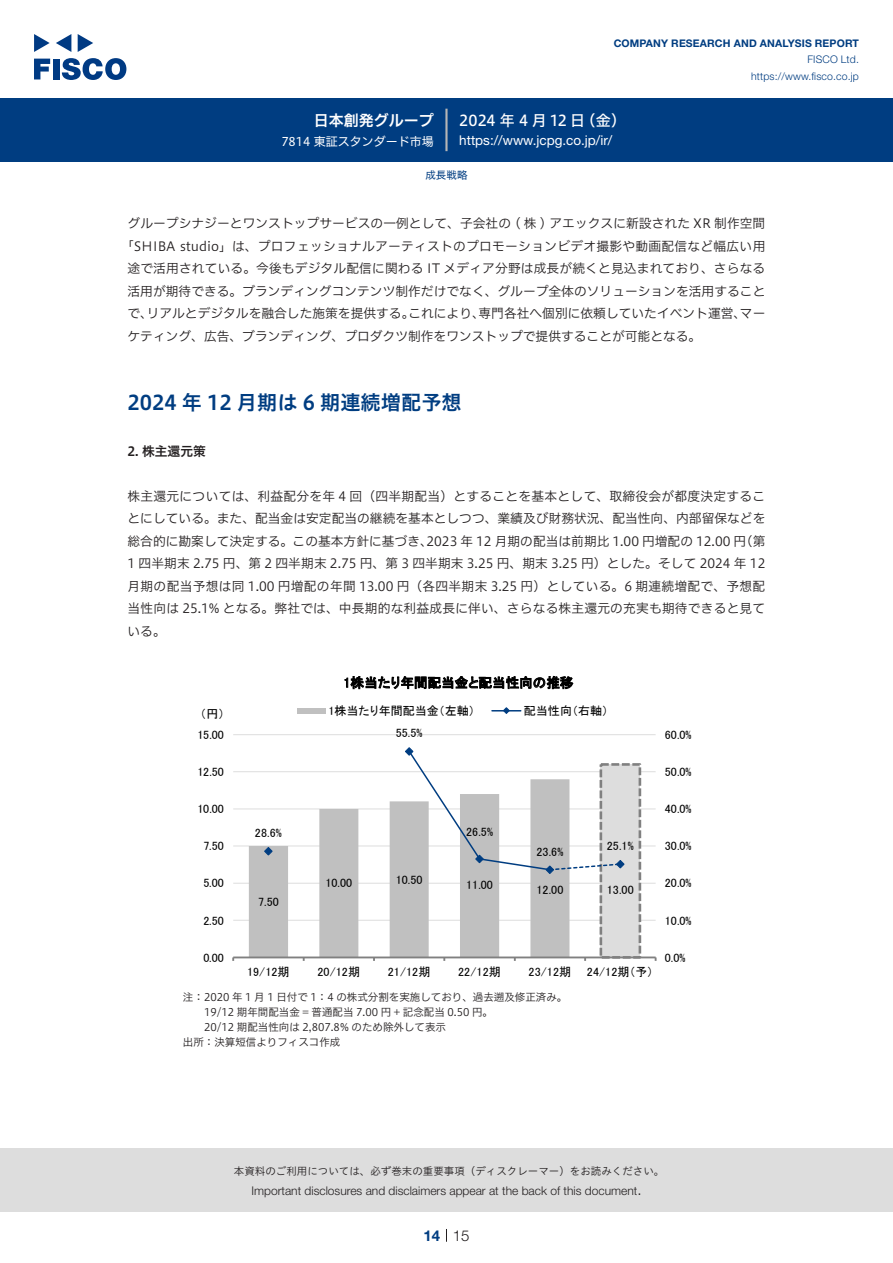
<style>
.page{position:relative;width:893px;height:1263px;background:#fff}
.page>*{position:absolute;margin:0;border:0;box-sizing:border-box;transform-origin:0 0}
.中タイトル{font:20.25px "Hiragino UD Sans Std W6";color:#003d81}
.t1{font:15px "Hiragino UD Sans F Std N W5";color:#fff}
.t2{font:15px "Hiragino UD Sans F Std N W6";color:#fff}
.t3{font:300 15px "Helvetica Neue LT Std";color:#231f20}
.t4{font:700 15px "Helvetica Neue LT Std";color:#003d81}
.t5{font:13.5px "Helvetica Neue LT Std";color:#fff}
.t6{font:13.5px "MS P Gothic";color:#000}
.本文{font:12.75px/22.5px "Hiragino UD Sans F Std N W3";letter-spacing:.005em;color:#231f20;text-align:right}
.小タイトル{font:12.75px "Hiragino UD Sans F Std N W6";color:#231f20}
.t7{font:12px "MS P Gothic";letter-spacing:.005em;color:#000}
.t8{font:300 12px "Helvetica Neue LT Std";color:#231f20}
.t9{font:12px "Hiragino UD Sans F Std N W4";color:#fff}
.表組み基本スタイル{font:10.5px/15px "Hiragino UD Sans F Std N W3";color:#231f20}
.t10{font:10.5px "Hiragino UD Sans Std W3";color:#231f20}
.t11{font:700 10.5px "Helvetica Neue LT Std";letter-spacing:.015em;color:#003d81}
.t12{font:300 10.5px/16.5px "Helvetica Neue LT Std";letter-spacing:.015em;color:#003d81;text-align:right}
.ヘッダー{font:10.5px "Hiragino UD Sans F Std N W4";color:#003d81}
</style>
<div class="page">
<div style="left:0;top:1148px;width:893px;height:64px;background:#ddd"></div>
<svg style="left:34px;top:59px;width:16px;height:20px"></svg>
<div style="left:53px;top:59px;width:6px;height:20px;background:#003a83"></div>
<svg style="left:62px;top:58px;width:64px;height:22px"></svg>
<svg style="left:34px;top:34px;width:16px;height:18px"></svg>
<svg style="left:78px;top:34px;width:15px;height:18px"></svg>
<svg style="left:56px;top:34px;width:15px;height:18px"></svg>
<div style="left:0;top:98px;width:893px;height:64px;background:#003d81"></div>
<hr style="left:445px;top:109px;width:3px;height:42px;background:#b5b5b6">
<svg style="left:446px;top:1229px;width:1px;height:13px"></svg>
<hr style="left:233px;top:920px;width:423px;height:1px;background:#ddd">
<hr style="left:233px;top:883px;width:423px;height:1px;background:#ddd">
<hr style="left:233px;top:846px;width:423px;height:1px;background:#ddd">
<hr style="left:233px;top:808px;width:423px;height:1px;background:#ddd">
<hr style="left:233px;top:771px;width:423px;height:1px;background:#ddd">
<hr style="left:233px;top:734px;width:423px;height:1px;background:#ddd">
<div style="left:601px;top:764px;width:39px;height:193px;background:#ddd"></div>
<div style="left:600px;top:763px;width:41px;height:196px;border:3px dashed #808080"></div>
<svg style="left:249px;top:801px;width:320px;height:155px;fill:#c0c0c0"></svg>
<hr style="left:233px;top:956px;width:423px;height:2px;background:#808080">
<svg style="left:264px;top:846px;width:9px;height:10px"></svg>
<svg style="left:404px;top:747px;width:221px;height:127px"></svg>
<div style="left:297px;top:708px;width:28px;height:5px;background:#c0c0c0"></div>
<svg style="left:492px;top:707px;width:29px;height:7px"></svg>
<p class="t2" style="left:314px;top:109px;width:122px">日本創発グループ</p>
<p class="t9" style="left:281px;top:132px;width:154px">7814 東証スタンダード市場</p>
<p class="t11" style="left:614px;top:37px;width:247px">COMPANY RESEARCH AND ANALYSIS REPORT</p>
<p class="t12" style="left:751px;top:51px;width:109px">FISCO Ltd. https://www.fisco.co j p.</p>
<p class="t1" style="left:580px;top:109px;width:47px">（金(</p>
<p class="t1" style="left:459px;top:109px;width:128px">2024 年 4 月 12 日</p>
<p class="t5" style="left:459px;top:132px;width:155px">https://www.jcpg. c o j p. /i r/</p>
<p class="ヘッダー" style="left:425px;top:167px;width:43px">成長戦略</p>
<p class="本文" style="left:121px;top:211px;width:646px">グループシナジーとワンストップサービスの一例として、子会社の ( 株 ) アエックスに新設された XR 制作空間「SHIBA studio」は、プロフェッショナルアーティストのプロモーションビデオ撮影や動画配信など幅広い用途で活用されている。今後もデジタル配信に関わる IT メディア分野は成長が続くと見込まれており、さらなる活用が期待できる。ブランディングコンテンツ制作だけでなく、グループ全体のソリューションを活用することマー</p>
<p class="本文" style="left:147px;top:301px;width:269px">リアルとデジタルを融合した施策を提供する。</p>
<p class="本文" style="left:478px;top:301px;width:269px">専門各社へ個別に依頼していたイベント運営、</p>
<p class="本文" style="left:408px;top:301px;width:78px">これにより、</p>
<p class="本文" style="left:128px;top:301px;width:575px;text-align:left">で、<br>ケティング、広告、ブランディング、プロダクツ制作をワンストップで提供することが可能となる。</p>
<p class="中タイトル" style="left:128px;top:386px;width:336px">2024 年 12 月期は 6 期連続増配予想</p>
<p class="小タイトル" style="left:128px;top:441px;width:80px">2. 株主還元策</p>
<p class="本文" style="left:128px;top:484px;width:639px">株主還元については、利益配分を年 4 回（四半期配当）とすることを基本として、取締役会が都度決定することにしている。また、配当金は安定配当の継続を基本としつつ、業績及び財務状況、配当性向、内部留保などを<br>2023 年 12 月期の配当は前期比 1.00 円増配の 12.00 （円第</p>
<p class="本文" style="left:128px;top:529px;width:639px;text-align:left">総合的に勘案して決定する。この基本方針に基づき、<br>1 四半期末 2.75 円、第 2 四半期末 2.75 円、第 3 四半期末 3.25 円、期末 3.25 円）とした。そして 2024 年 12月期の配当予想は同 1.00 円増配の年間 13.00 円（各四半期末 3.25 円）としている。6 期連続増配で、予想配当性向は 25.1% となる。弊社では、中長期的な利益成長に伴い、さらなる株主還元の充実も期待できると見ている。</p>
<p class="t7" style="left:200px;top:707px;width:26px">円（ (</p>
<p class="t7" style="left:197px;top:729px;width:28px">15.00</p>
<p class="t7" style="left:197px;top:766px;width:28px">12.50</p>
<p class="t7" style="left:197px;top:803px;width:28px">10.00</p>
<p class="t7" style="left:203px;top:840px;width:22px">7.50</p>
<p class="t7" style="left:203px;top:877px;width:22px">5.00</p>
<p class="t7" style="left:203px;top:914px;width:22px">2.50</p>
<p class="t7" style="left:203px;top:951px;width:22px">0.00</p>
<p class="t7" style="left:255px;top:827px;width:28px">28.6%</p>
<p class="t7" style="left:258px;top:896px;width:22px">7.50</p>
<p class="t7" style="left:247px;top:966px;width:44px">19/12期</p>
<p class="t6" style="left:344px;top:676px;width:231px">1株当たり年間配当金と配当性向の推移</p>
<p class="t7" style="left:524px;top:705px;width:86px">配当性向（右軸(</p>
<p class="t7" style="left:328px;top:705px;width:148px">1株当たり年間配当金（左軸）</p>
<p class="t7" style="left:396px;top:727px;width:28px">55.5%</p>
<p class="t7" style="left:325px;top:877px;width:28px">10.00</p>
<p class="t7" style="left:396px;top:873px;width:28px">10.50</p>
<p class="t7" style="left:317px;top:966px;width:44px">20/12期</p>
<p class="t7" style="left:388px;top:966px;width:44px">21/12期</p>
<p class="t7" style="left:466px;top:825px;width:28px">26.5%</p>
<p class="t7" style="left:466px;top:878px;width:28px">11.00</p>
<p class="t7" style="left:458px;top:966px;width:44px">22/12期</p>
<p class="t7" style="left:536px;top:845px;width:28px">23.6%</p>
<p class="t7" style="left:536px;top:884px;width:28px">12.00</p>
<p class="t7" style="left:607px;top:840px;width:28px">25.1%</p>
<p class="t7" style="left:607px;top:884px;width:28px">13.00</p>
<p class="t7" style="left:529px;top:966px;width:44px">23/12期</p>
<p class="t7" style="left:587px;top:966px;width:68px">24/12期予（ (</p>
<p class="表組み基本スタイル" style="left:204px;top:988px;width:365px;text-indent:-21px">注：2020 年 1 月 1 日付で 1：4 の株式分割を実施しており、過去遡及修正済み。<br>19/12 期年間配当金 = 普通配当 7.00 円 + 記念配当 0.50 円。<br>20/12 期配当性向は 2,807.8% のため除外して表示</p>
<p class="表組み基本スタイル" style="left:183px;top:1033px;width:159px">出所：決算短信よりフィスコ作成</p>
<p class="t7" style="left:665px;top:729px;width:28px">60.0%</p>
<p class="t7" style="left:665px;top:766px;width:28px">50.0%</p>
<p class="t7" style="left:665px;top:803px;width:28px">40.0%</p>
<p class="t7" style="left:665px;top:840px;width:28px">30.0%</p>
<p class="t7" style="left:665px;top:877px;width:28px">20.0%</p>
<p class="t7" style="left:665px;top:914px;width:28px">10.0%</p>
<p class="t7" style="left:665px;top:951px;width:22px">0.0%</p>
<p class="t10" style="left:234px;top:1163px;width:432px">本資料のご利用については、必ず巻末の重要事項（ディスクレーマー）をお読みください。</p>
<p class="t3" style="left:637px;top:1180px;width:6px">.</p>
<p class="t8" style="left:251px;top:1183px;width:387px">Important disclosures and disclaimers appear at the back of this document</p>
<p class="t4" style="left:423px;top:1226px;width:18px">14</p>
<p class="t3" style="left:453px;top:1226px;width:18px">15</p>
</div>
